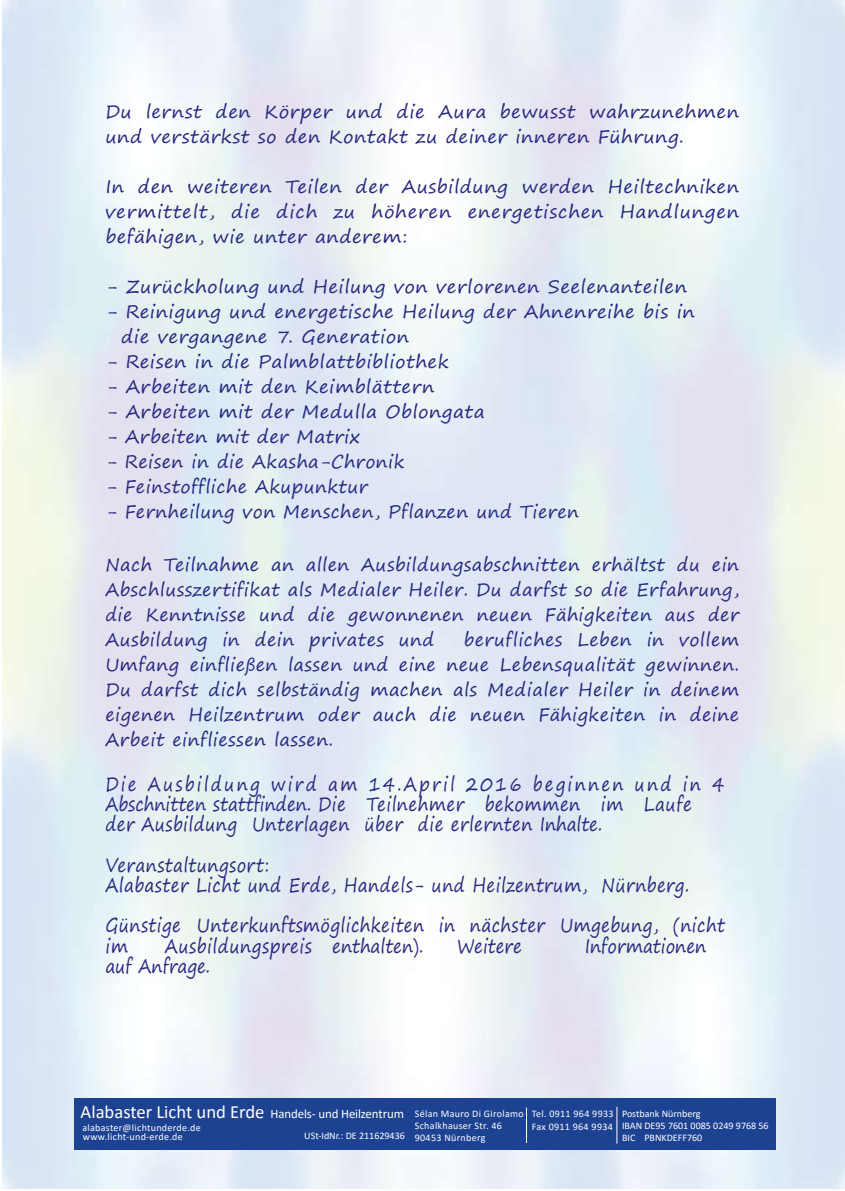
<style>
.page{position:relative;width:845px;height:1191px;background:#fff}
.page>*{position:absolute;margin:0;border:0;box-sizing:border-box;transform-origin:0 0}
.t1{font:19.4px/20.2px "Segoe Print";letter-spacing:.025em;color:#2b2b80;scale:.87 1}
.t2{font:19.4px "Segoe Print";color:#2b2b80;scale:.87 1}
.t3{font:18px/25px "Segoe Print";letter-spacing:.025em;color:#282a80;text-align:justify}
.t4{font:13px "Calibri";letter-spacing:-.01em;color:#fff}
.t5{font:10px/12px "Calibri";letter-spacing:.02em;color:#fff}
.t6{font:10px/12px "Calibri";color:#fff}
.s1{font-size:18.6px}
.s2{font-size:10px}
</style>
<div class="page">
<img style="left:2px;top:538px;width:843px;height:651px">
<div style="left:75px;top:1097px;width:701px;height:52px;background:#1d4292"></div>
<p class="t3" style="left:105px;top:99px;width:635px">Du lernst den Körper und die Aura bewusst wahrzunehmen und verstärkst so den Kontakt zu deiner inneren Führung.</p>
<p class="t3" style="left:105px;top:174px;width:635px">In den weiteren Teilen der Ausbildung werden Heiltechniken vermittelt, die dich zu höheren energetischen Handlungen befähigen, wie unter anderem:</p>
<p class="t3" style="left:105px;top:274px;width:583px">- Zurückholung und Heilung von verlorenen Seelenanteilen</p>
<p class="t3" style="left:121px;top:299px;width:575px;text-indent:-16px">- Reinigung und energetische Heilung der Ahnenreihe bis in die vergangene 7. Generation</p>
<p class="t3" style="left:105px;top:349px;width:345px">- Reisen in die Palmblattbibliothek</p>
<p class="t3" style="left:105px;top:374px;width:330px">- Arbeiten mit den Keimblättern</p>
<p class="t3" style="left:105px;top:399px;width:381px">- Arbeiten mit der Medulla Oblongata</p>
<p class="t3" style="left:105px;top:424px;width:256px">- Arbeiten mit der Matrix</p>
<p class="t3" style="left:105px;top:449px;width:300px">- Reisen in die Akasha-Chronik</p>
<p class="t3" style="left:105px;top:474px;width:264px">- Feinstoffliche Akupunktur</p>
<p class="t3" style="left:105px;top:499px;width:475px">- Fernheilung von Menschen, Pflanzen und Tieren</p>
<p class="t3" style="left:105px;top:551px;width:635px">Nach Teilnahme an allen Ausbildungsabschnitten erhältst du ein Abschlusszertifikat als Medialer Heiler. Du darfst so die Erfahrung, die Kenntnisse und die gewonnenen neuen Fähigkeiten aus der Ausbildung in dein privates und</p>
<p class="t3" style="left:105px;top:626px;width:635px;text-indent:358px">berufliches Leben in vollem Umfang einfließen lassen und eine neue Lebensqualität gewinnen.<br>Du darfst dich selbständig machen als Medialer Heiler in deinem eigenen Heilzentrum oder auch die neuen Fähigkeiten in deine Arbeit einfliessen lassen.</p>
<p class="t1" style="left:105px;top:773px;width:713px">Die Ausbildung wird am 14.April 2016 beginnen und in 4<br>Abschnitten stattfinden. Die Teilnehmer bekommen im Laufe der Ausbildung Unterlagen über die erlernten Inhalte.</p>
<p class="t1" style="left:105px;top:854px;width:672px">Veranstaltungsort:<br>Alabaster Licht und Erde, Handels- und Heilzentrum, Nürnberg.</p>
<p class="t1" style="left:105px;top:915px;width:713px">Günstige Unterkunftsmöglichkeiten in nächster Umgebung, (nicht im</p>
<p class="t1" style="left:165px;top:935px;width:299px">Ausbildungspreis enthalten).</p>
<p class="t2" style="left:457px;top:928px;width:76px">Weitere</p>
<p class="t2" style="left:585px;top:928px;width:141px">Informationen</p>
<p class="t2" style="left:105px;top:948px;width:122px">auf Anfrage.</p>
<p class="t4" style="left:81px;top:1104px;width:445px"><span class="s1">Alabaster Licht und Erde</span> Handels- und Heilzentrum <span class="s2">Sélan Mauro Di Girolamo</span></p>
<p class="t5" style="left:415px;top:1119px;width:89px">Schalkhauser Str. 46<br>90453 Nürnberg</p>
<p class="t6" style="left:622px;top:1107px;width:148px">Postbank Nürnberg<br>IBAN DE95 7601 0085 0249 9768 56</p>
<p class="t5" style="left:532px;top:1107px;width:83px">Tel. 0911 964 9933</p>
<p class="t5" style="left:82px;top:1121px;width:120px">alabaster@lichtunderde.de</p>
<p class="t5" style="left:532px;top:1119px;width:83px">Fax 0911 964 9934</p>
<p class="t5" style="left:83px;top:1130px;width:101px">www.licht-und-erde.de</p>
<p class="t6" style="left:304px;top:1129px;width:102px">USt-IdNr.: DE 211629436</p>
<p class="t6" style="left:622px;top:1131px;width:82px">BIC PBNKDEFF760</p>
</div>
